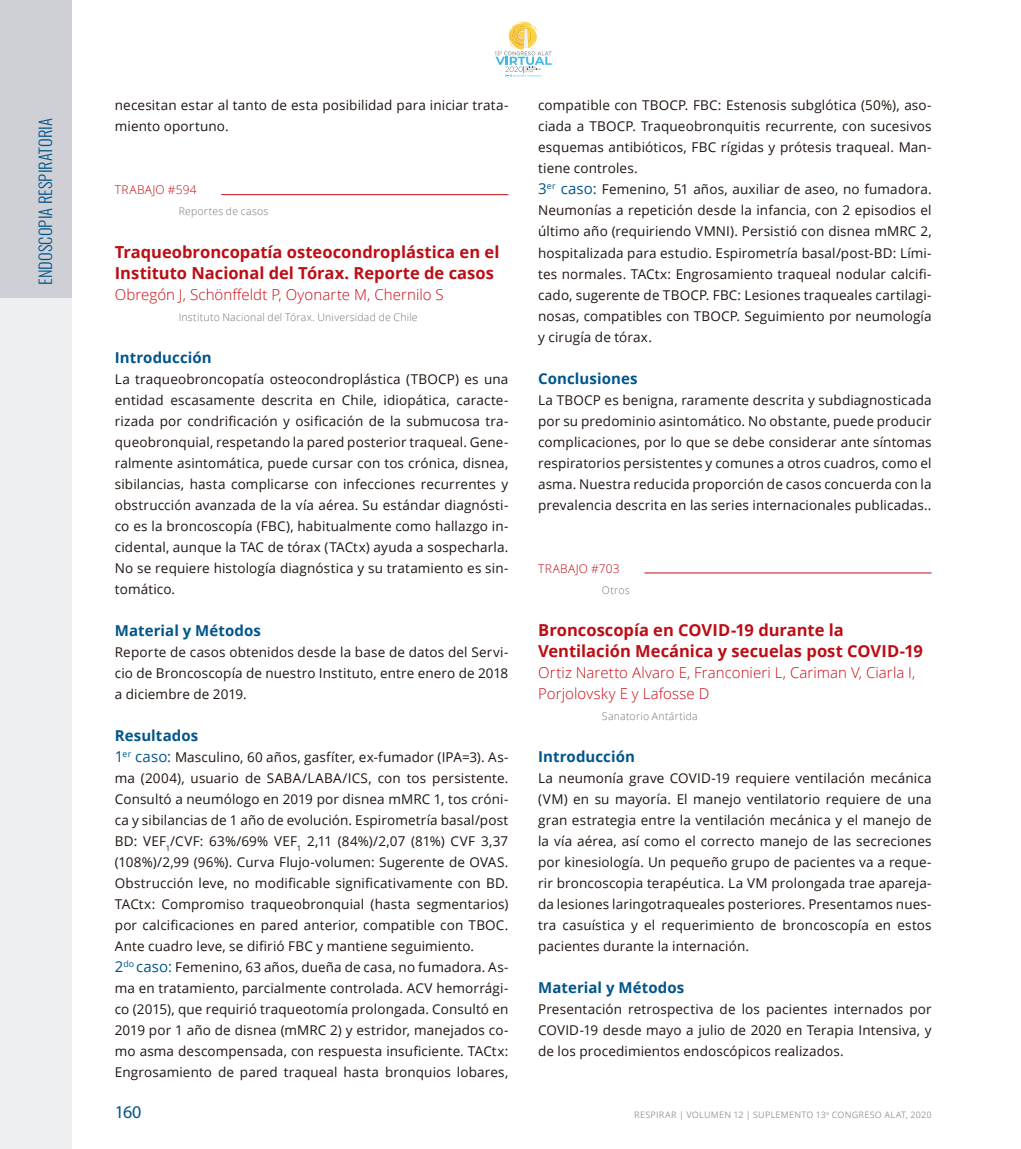
<style>
.page{position:relative;width:1021px;height:1149px;background:#fff}
.page>*{position:absolute;margin:0;border:0;box-sizing:border-box;transform-origin:0 0}
.t1{font:18px "Myriad Pro";color:#00558b}
.sub1{font:700 16.5px/21px "Open Sans";color:#bd0d14}
.t2{font:300 16.5px "Oswald";letter-spacing:.005em;color:#00558b}
.autores1{font:300 15px/21px "Open Sans";letter-spacing:.005em;color:#cb0912}
.sub2{font:700 15px "Open Sans";letter-spacing:.005em;color:#00558b}
.primero_seco{font:13.5px/21px "Open Sans";letter-spacing:.01em;color:#1f1410;text-align:justify}
.Trabajos_tit{font:300 12px "Open Sans";letter-spacing:.03em;color:#bd0d14}
.autores2{font:300 10.5px "Open Sans";letter-spacing:.02em;color:#737377}
.t3{font:9px "Open Sans";letter-spacing:.025em;color:#9d9ba0}
.s1{font-size:15px;color:#00558b}
</style>
<div class="page">
<div style="left:0;top:0;width:72px;height:298px;background:#ced0d5"></div>
<div style="left:0;top:298px;width:72px;height:850px;background:#eeeff1"></div>
<svg style="left:495px;top:21px;width:56px;height:56px"></svg>
<hr style="left:221px;top:194px;width:287px;height:1px;background:#bd0d14">
<hr style="left:644px;top:572px;width:287px;height:1px;background:#bd0d14">
<p class="t2" style="left:34px;top:285px;width:168px;rotate:-90deg">ENDOSCOPIA RESPIRATORIA</p>
<p class="primero_seco" style="left:115px;top:95px;width:395px">necesitan estar al tanto de esta posibilidad para iniciar trata&shy;miento oportuno.</p>
<p class="Trabajos_tit" style="left:115px;top:182px;width:83px">TRABAJO #594</p>
<p class="autores2" style="left:179px;top:204px;width:91px">Reportes de casos</p>
<p class="sub1" style="left:115px;top:240px;width:386px">Traqueobroncopatía osteocondroplástica en el<br>Instituto Nacional del Tórax. Reporte de casos</p>
<p class="autores1" style="left:115px;top:283px;width:330px">Obregón J, Schönffeldt P, Oyonarte M, Chernilo S</p>
<p class="autores2" style="left:179px;top:309px;width:240px">Instituto Nacional del Tórax. Universidad de Chile</p>
<p class="sub2" style="left:115px;top:346px;width:98px">Introducción</p>
<p class="primero_seco" style="left:115px;top:368px;width:395px">La traqueobroncopatía osteocondroplástica (TBOCP) es una entidad escasamente descrita en Chile, idiopática, caracte&shy;rizada por condrificación y osificación de la submucosa tra&shy;queobronquial, respetando la pared posterior traqueal. Gene&shy;ralmente asintomática, puede cursar con tos crónica, disnea, sibilancias, hasta complicarse con infecciones recurrentes y obstrucción avanzada de la vía aérea. Su estándar diagnósti&shy;co es la broncoscopía (FBC), habitualmente como hallazgo in&shy;cidental, aunque la TAC de tórax (TACtx) ayuda a sospecharla.<br>No se requiere histología diagnóstica y su tratamiento es sin&shy;tomático.</p>
<p class="sub2" style="left:115px;top:619px;width:148px">Material y Métodos</p>
<p class="primero_seco" style="left:115px;top:641px;width:395px">Reporte de casos obtenidos desde la base de datos del Servi&shy;cio de Broncoscopía de nuestro Instituto, entre enero de 2018 a diciembre de 2019.</p>
<p class="sub2" style="left:115px;top:724px;width:85px">Resultados</p>
<p class="primero_seco" style="left:115px;top:746px;width:395px"><span class="s1">1</span><sup>er</sup> <span class="s1">caso:</span> Masculino, 60 años, gasfíter, ex-fumador (IPA=3). As&shy;ma (2004), usuario de SABA/LABA/ICS, con tos persistente.<br>Consultó a neumólogo en 2019 por disnea mMRC 1, tos cróni&shy;ca y sibilancias de 1 año de evolución. Espirometría basal/post BD: VEF<sub>1</sub>/CVF: 63%/69% VEF<sub>1</sub> 2,11 (84%)/2,07 (81%) CVF 3,37 (108%)/2,99 (96%). Curva Flujo-volumen: Sugerente de OVAS.<br>Obstrucción leve, no modificable significativamente con BD.<br>TACtx: Compromiso traqueobronquial (hasta segmentarios) por calcificaciones en pared anterior, compatible con TBOC.<br>Ante cuadro leve, se difirió FBC y mantiene seguimiento.</p>
<p class="primero_seco" style="left:115px;top:956px;width:395px"><span class="s1">2</span><sup>do</sup> <span class="s1">caso:</span> Femenino, 63 años, dueña de casa, no fumadora. As&shy;ma en tratamiento, parcialmente controlada. ACV hemorrági&shy;co (2015), que requirió traqueotomía prolongada. Consultó en 2019 por 1 año de disnea (mMRC 2) y estridor, manejados co&shy;mo asma descompensada, con respuesta insuficiente. TACtx:<br>Engrosamiento de pared traqueal hasta bronquios lobares,</p>
<p class="primero_seco" style="left:538px;top:95px;width:395px">compatible con TBOCP. FBC: Estenosis subglótica (50%), aso&shy;ciada a TBOCP. Traqueobronquitis recurrente, con sucesivos esquemas antibióticos, FBC rígidas y prótesis traqueal. Man&shy;tiene controles.</p>
<p class="primero_seco" style="left:538px;top:179px;width:395px"><span class="s1">3</span><sup>er</sup> <span class="s1">caso:</span> Femenino, 51 años, auxiliar de aseo, no fumadora.<br>Neumonías a repetición desde la infancia, con 2 episodios el último año (requiriendo VMNI). Persistió con disnea mMRC 2, hospitalizada para estudio. Espirometría basal/post-BD: Lími&shy;tes normales. TACtx: Engrosamiento traqueal nodular calcifi&shy;cado, sugerente de TBOCP. FBC: Lesiones traqueales cartilagi&shy;nosas, compatibles con TBOCP. Seguimiento por neumología y cirugía de tórax.</p>
<p class="sub2" style="left:538px;top:367px;width:101px">Conclusiones</p>
<p class="primero_seco" style="left:538px;top:389px;width:395px">La TBOCP es benigna, raramente descrita y subdiagnosticada por su predominio asintomático. No obstante, puede producir complicaciones, por lo que se debe considerar ante síntomas respiratorios persistentes y comunes a otros cuadros, como el asma. Nuestra reducida proporción de casos concuerda con la prevalencia descrita en las series internacionales publicadas..</p>
<p class="Trabajos_tit" style="left:538px;top:560px;width:83px">TRABAJO #703</p>
<p class="autores2" style="left:602px;top:582px;width:29px">Otros</p>
<p class="sub1" style="left:538px;top:618px;width:386px">Broncoscopía en COVID-19 durante la<br>Ventilación Mecánica y secuelas post COVID-19</p>
<p class="autores1" style="left:538px;top:661px;width:379px">Ortiz Naretto Alvaro E, Franconieri L, Cariman V, Ciarla I,<br>Porjolovsky E y Lafosse D</p>
<p class="autores2" style="left:602px;top:708px;width:97px">Sanatorio Antártida</p>
<p class="sub2" style="left:538px;top:745px;width:98px">Introducción</p>
<p class="primero_seco" style="left:538px;top:767px;width:395px">La neumonía grave COVID-19 requiere ventilación mecánica (VM) en su mayoría. El manejo ventilatorio requiere de una gran estrategia entre la ventilación mecánica y el manejo de la vía aérea, así como el correcto manejo de las secreciones por kinesiología. Un pequeño grupo de pacientes va a reque&shy;rir broncoscopia terapéutica. La VM prolongada trae apareja&shy;da lesiones laringotraqueales posteriores. Presentamos nues&shy;tra casuística y el requerimiento de broncoscopía en estos pacientes durante la internación.</p>
<p class="sub2" style="left:538px;top:976px;width:148px">Material y Métodos</p>
<p class="primero_seco" style="left:538px;top:998px;width:395px">Presentación retrospectiva de los pacientes internados por COVID-19 desde mayo a julio de 2020 en Terapia Intensiva, y de los procedimientos endoscópicos realizados.</p>
<h1 class="t1" style="left:115px;top:1100px;width:28px">160</h1>
<p class="t3" style="left:634px;top:1108px;width:299px">RESPIRAR | VOLUMEN 12 | SUPLEMENTO 13<sup>o</sup> CONGRESO ALAT, 2020</p>
</div>
